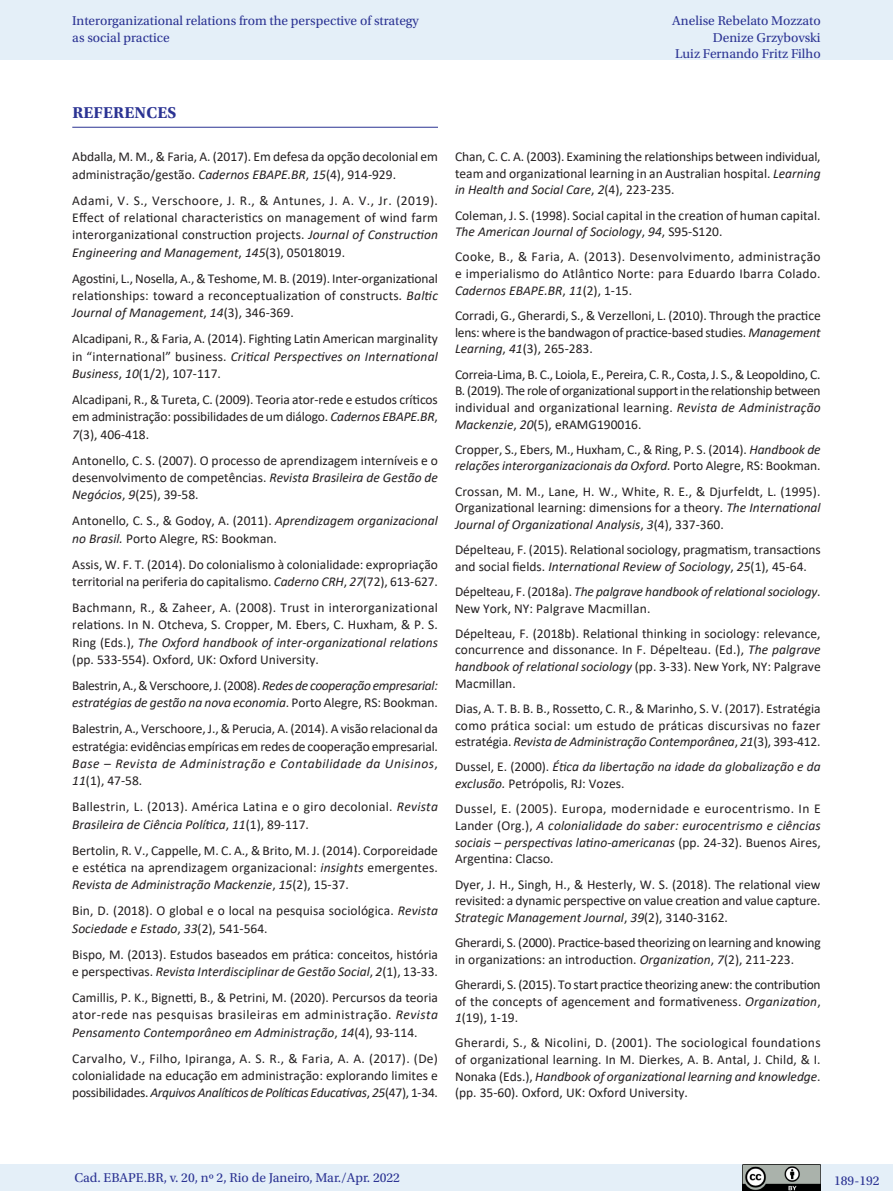
<style>
.page{position:relative;width:893px;height:1191px;background:#fff}
.page>*{position:absolute;margin:0;border:0;box-sizing:border-box;transform-origin:0 0}
._07_1_sub_1{font:700 16.5px "Utopia Std";letter-spacing:.01em;color:#2b3393}
.Referencias{font:13.5px/16.6px "Calibri";color:#231f20;text-align:justify}
.Referencias-2{font:italic 13.5px/17.4px "Calibri";color:#231f20}
.t1{font:13.5px/16.5px "Utopia Std";color:#2b3393;text-align:right}
.Referencias-3{font:13.5px/17.4px "Calibri";letter-spacing:.02em;color:#231f20}
.s1{font-style:italic}
.s2{font-style:normal}
</style>
<div class="page">
<div style="left:0;top:0;width:893px;height:60px;background:#e4eff8"></div>
<div style="left:0;top:1164px;width:893px;height:27px;background:#e4eff8"></div>
<img style="left:743px;top:1164px;width:78px;height:27px">
<hr style="left:72px;top:127px;width:366px;height:1px;background:#2b3393">
<p class="t1" style="left:72px;top:13px;width:348px;text-align:left">Interorganizational relations from the perspective of strategy as social practice</p>
<p class="t1" style="left:672px;top:13px;width:150px">Anelise Rebelato Mozzato<br>Denize Grzybovski<br>Luiz Fernando Fritz Filho</p>
<p class="_07_1_sub_1" style="left:72px;top:103px;width:106px">REFERENCES</p>
<p class="Referencias" style="left:72px;top:148px;width:367px;line-height:17.4px">Abdalla, M. M., &amp; Faria, A. (2017). Em defesa da opção decolonial em administração/gestão. <span class="s1">Cadernos EBAPE.BR</span>, <span class="s1">15</span>(4), 914-929.</p>
<p class="Referencias" style="left:72px;top:191px;width:367px;line-height:17.4px">Adami, V. S., Verschoore, J. R., &amp; Antunes, J. A. V., Jr. (2019).<br>Effect of relational characteristics on management of wind farm interorganizational construction projects. <span class="s1">Journal of Construction Engineering and Management</span>, <span class="s1">145</span>(3), 05018019.</p>
<p class="Referencias" style="left:72px;top:269px;width:367px;line-height:17.4px">Agostini, L., Nosella, A., &amp; Teshome, M. B. (2019). Inter-organizational relationships: toward a reconceptualization of constructs<span class="s1">. Baltic Journal of Management</span>, <span class="s1">14</span>(3), 346-369.</p>
<p class="Referencias" style="left:72px;top:330px;width:367px;line-height:17.4px">Alcadipani, R., &amp; Faria, A. (2014). Fighting Latin American marginality in “international” business. <span class="s1">Critical Perspectives on International Business</span>, <span class="s1">10</span>(1/2), 107-117.</p>
<p class="Referencias" style="left:72px;top:390px;width:367px;line-height:17.4px">Alcadipani, R., &amp; Tureta, C. (2009). Teoria ator-rede e estudos críticos em administração: possibilidades de um diálogo. <span class="s1">Cadernos EBAPE.BR</span>, <span class="s1">7</span>(3), 406-418.</p>
<p class="Referencias" style="left:72px;top:451px;width:367px;line-height:17.4px">Antonello, C. S. (2007). O processo de aprendizagem interníveis e o desenvolvimento de competências. <span class="s1">Revista Brasileira de Gestão de Negócios</span>, <span class="s1">9</span>(25), 39-58.</p>
<p class="Referencias" style="left:72px;top:512px;width:367px;line-height:17.4px">Antonello, C. S., &amp; Godoy, A. (2011). <span class="s1">Aprendizagem organizacional no Brasil.</span> Porto Alegre, RS: Bookman.</p>
<p class="Referencias" style="left:72px;top:555px;width:367px;line-height:17.4px">Assis, W. F. T. (2014). Do colonialismo à colonialidade: expropriação territorial na periferia do capitalismo. <span class="s1">Caderno CRH</span>, <span class="s1">27</span>(72), 613-627.</p>
<p class="Referencias" style="left:72px;top:598px;width:367px;line-height:17.4px">Bachmann, R., &amp; Zaheer, A. (2008). Trust in interorganizational relations. In N. Otcheva, S. Cropper, M. Ebers, C. Huxham, &amp; P. S.<br>Ring (Eds.), <span class="s1">The Oxford handbook of inter-organizational relations </span>(pp. 533-554). Oxford, UK: Oxford University.</p>
<p class="Referencias-2" style="left:72px;top:676px;width:367px"><span class="s2">Balestrin, A., &amp; Verschoore, J. (2008).</span> Redes de cooperação empresarial: estratégias de gestão na nova economia<span class="s2">. Porto Alegre, RS: Bookman.</span></p>
<p class="Referencias" style="left:72px;top:720px;width:367px;line-height:17.4px">Balestrin, A., Verschoore, J., &amp; Perucia, A. (2014). A visão relacional da estratégia: evidências empíricas em redes de cooperação empresarial.<br><span class="s1">Base – Revista de Administração e Contabilidade da Unisinos</span>, <span class="s1">11</span>(1), 47-58.</p>
<p class="Referencias-3" style="left:72px;top:798px;width:367px">Ballestrin, L. (2013). América Latina e o giro decolonial. <span class="s1">Revista<br>Brasileira de Ciência Política</span>, <span class="s1">11</span>(1), 89-117.</p>
<p class="Referencias" style="left:72px;top:841px;width:367px;line-height:17.4px">Bertolin, R. V., Cappelle, M. C. A., &amp; Brito, M. J. (2014). Corporeidade e estética na aprendizagem organizacional: <span class="s1">insights</span> emergentes.<br><span class="s1">Revista de Administração Mackenzie</span>, <span class="s1">15</span>(2), 15-37.</p>
<p class="Referencias" style="left:72px;top:902px;width:367px;line-height:17.4px">Bin, D. (2018). O global e o local na pesquisa sociológica. <span class="s1">Revista<br>Sociedade e Estado</span>, <span class="s1">33</span>(2), 541-564.</p>
<p class="Referencias" style="left:72px;top:945px;width:367px;line-height:17.4px">Bispo, M. (2013). Estudos baseados em prática: conceitos, história e perspectivas. <span class="s1">Revista Interdisciplinar de Gestão Social</span>, <span class="s1">2</span>(1), 13-33.</p>
<p class="Referencias" style="left:72px;top:988px;width:367px;line-height:17.4px">Camillis, P. K., Bignetti, B., &amp; Petrini, M. (2020). Percursos da teoria ator-rede nas pesquisas brasileiras em administração. <span class="s1">Revista Pensamento Contemporâneo em Administração</span>, <span class="s1">14</span>(4), 93-114.</p>
<p class="Referencias" style="left:72px;top:1049px;width:367px;line-height:17.4px">Carvalho, V., Filho, Ipiranga, A. S. R., &amp; Faria, A. A. (2017). (De) colonialidade na educação em administração: explorando limites e possibilidades. <span class="s1">Arquivos Analíticos de Políticas Educativas</span>, <span class="s1">25</span>(47), 1-34.</p>
<p class="Referencias" style="left:455px;top:148px;width:367px">Chan, C. C. A. (2003). Examining the relationships between individual, team and organizational learning in an Australian hospital. <span class="s1">Learning in Health and Social Care</span>, <span class="s1">2</span>(4), 223-235.</p>
<p class="Referencias" style="left:455px;top:206px;width:367px">Coleman, J. S. (1998). Social capital in the creation of human capital.<br><span class="s1">The American Journal of Sociology</span>, <span class="s1">94</span>, S95-S120.</p>
<p class="Referencias" style="left:455px;top:248px;width:367px">Cooke, B., &amp; Faria, A. (2013). Desenvolvimento, administração e imperialismo do Atlântico Norte: para Eduardo Ibarra Colado.<br><span class="s1">Cadernos EBAPE.BR</span>, <span class="s1">11</span>(2), 1-15.</p>
<p class="Referencias" style="left:455px;top:307px;width:367px">Corradi, G., Gherardi, S., &amp; Verzelloni, L. (2010). Through the practice lens: where is the bandwagon of practice-based studies. <span class="s1">Management Learning</span>, <span class="s1">41</span>(3), 265-283.</p>
<p class="Referencias" style="left:455px;top:365px;width:367px">Correia-Lima, B. C., Loiola, E., Pereira, C. R., Costa, J. S., &amp; Leopoldino, C.<br>B. (2019). The role of organizational support in the relationship between individual and organizational learning. <span class="s1">Revista de Administração Mackenzie</span>, <span class="s1">20</span>(5), eRAMG190016.</p>
<p class="Referencias" style="left:455px;top:440px;width:367px">Cropper, S., Ebers, M., Huxham, C., &amp; Ring, P. S. (2014). <span class="s1">Handbook de relações interorganizacionais da Oxford.</span> Porto Alegre, RS: Bookman.</p>
<p class="Referencias" style="left:455px;top:482px;width:367px">Crossan, M. M., Lane, H. W., White, R. E., &amp; Djurfeldt, L. (1995).<br>Organizational learning: dimensions for a theory. <span class="s1">The International Journal of Organizational Analysis</span>, <span class="s1">3</span>(4), 337-360.</p>
<p class="Referencias" style="left:455px;top:541px;width:367px">Dépelteau, F. (2015). Relational sociology, pragmatism, transactions and social fields. <span class="s1">International Review of Sociology</span>, <span class="s1">25</span>(1), 45-64.</p>
<p class="Referencias" style="left:455px;top:583px;width:367px">Dépelteau, F. (2018a). <span class="s1">The palgrave handbook of relational sociology</span>.<br>New York, NY: Palgrave Macmillan.</p>
<p class="Referencias" style="left:455px;top:624px;width:367px">Dépelteau, F. (2018b). Relational thinking in sociology: relevance, concurrence and dissonance. In F. Dépelteau. (Ed.), <span class="s1">The palgrave handbook of relational sociology</span> (pp. 3-33). New York, NY: Palgrave Macmillan.</p>
<p class="Referencias" style="left:455px;top:700px;width:367px">Dias, A. T. B. B. B., Rossetto, C. R., &amp; Marinho, S. V. (2017). Estratégia como prática social: um estudo de práticas discursivas no fazer estratégia. <span class="s1">Revista de Administração Contemporânea</span>, <span class="s1">21</span>(3), 393-412.</p>
<p class="Referencias-2" style="left:455px;top:758px;width:367px;line-height:16.6px"><span class="s2">Dussel, E. (2000).</span> Ética da libertação na idade da globalização e da exclusão. <span class="s2">Petrópolis, RJ: Vozes.</span></p>
<p class="Referencias" style="left:455px;top:800px;width:367px">Dussel, E. (2005). Europa, modernidade e eurocentrismo. In E Lander (Org.), <span class="s1">A colonialidade do saber: eurocentrismo e ciências sociais – perspectivas latino-americanas</span> (pp. 24-32). Buenos Aires, Argentina: Clacso.</p>
<p class="Referencias" style="left:455px;top:875px;width:367px">Dyer, J. H., Singh, H., &amp; Hesterly, W. S. (2018). The relational view revisited: a dynamic perspective on value creation and value capture.<br><span class="s1">Strategic Management Journal</span>, <span class="s1">39</span>(2), 3140-3162.</p>
<p class="Referencias" style="left:455px;top:934px;width:367px">Gherardi, S. (2000). Practice-based theorizing on learning and knowing in organizations: an introduction. <span class="s1">Organization</span>, <span class="s1">7</span>(2), 211-223.</p>
<p class="Referencias" style="left:455px;top:975px;width:367px">Gherardi, S. (2015). To start practice theorizing anew: the contribution of the concepts of agencement and formativeness. <span class="s1">Organization</span>, <span class="s1">1</span>(19), 1-19.</p>
<p class="Referencias" style="left:455px;top:1034px;width:367px">Gherardi, S., &amp; Nicolini, D. (2001). The sociological foundations of organizational learning. In M. Dierkes, A. B. Antal, J. Child, &amp; I.<br>Nonaka (Eds.), <span class="s1">Handbook of organizational learning and knowledge</span>. (pp. 35-60). Oxford, UK: Oxford University.</p>
<p class="t1" style="left:74px;top:1169px;width:327px">Cad. EBAPE.BR, v. 20, nº 2, Rio de Janeiro, Mar./Apr. 2022</p>
<p class="t1" style="left:834px;top:1172px;width:47px">189-192</p>
</div>
